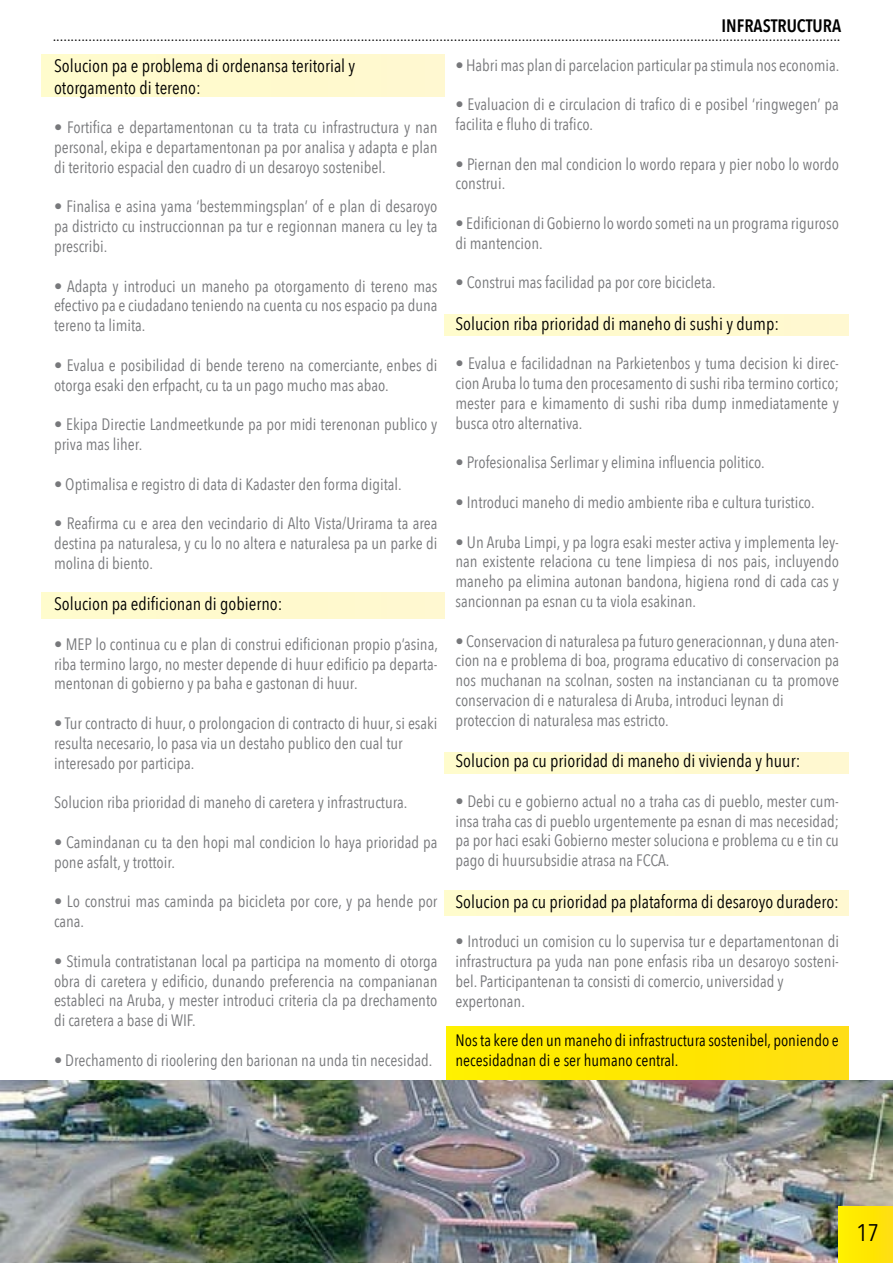
<style>
.page{position:relative;width:893px;height:1263px;background:#fff}
.page>*{position:absolute;margin:0;border:0;box-sizing:border-box;transform-origin:0 0}
.t1{font:24px "Avenir Next Condensed";color:#000}
.t2{font:18px/21.6px "Avenir Next Condensed";color:#000}
.t3{font:600 18px "Avenir Next Condensed";color:#000}
.t4{font:16.5px/19.8px "Avenir Next Condensed";color:#77787b}
.t5{font:16.5px/19.8px "Avenir Next Condensed";color:#000}
</style>
<div class="page">
<div style="left:446px;top:1026px;width:403px;height:57px;background:linear-gradient(to right,#fff000,#ffdd0f)"></div>
<img style="left:0;top:1080px;width:893px;height:183px">
<div style="left:41px;top:54px;width:404px;height:43px;background:#fffacd"></div>
<div style="left:41px;top:593px;width:404px;height:25px;background:#fffacd"></div>
<div style="left:445px;top:314px;width:404px;height:21px;background:#fffacd"></div>
<div style="left:445px;top:890px;width:404px;height:26px;background:#fffacd"></div>
<div style="left:445px;top:752px;width:404px;height:21px;background:#fffacd"></div>
<div style="left:839px;top:1206px;width:54px;height:57px;background:linear-gradient(to right,#fff000,#ffde0e)"></div>
<p class="t3" style="left:722px;top:15px;width:121px">INFRASTRUCTURA</p>
<p class="t5" style="left:53px;top:25px;width:789px">............................................................................................................................................................................................................................</p>
<p class="t2" style="left:54px;top:55px;width:303px">Solucion pa e problema di ordenansa teritorial y otorgamento di tereno:</p>
<p class="t4" style="left:54px;top:118px;width:385px;text-align:justify">• Fortifica e departamentonan cu ta trata cu infrastructura y nan personal, ekipa e departamentonan pa por analisa y adapta e plan di teritorio espacial den cuadro di un desaroyo sostenibel.</p>
<p class="t4" style="left:54px;top:197px;width:385px;text-align:justify">• Finalisa e asina yama ‘bestemmingsplan’ of e plan di desaroyo pa districto cu instruccionnan pa tur e regionnan manera cu ley ta prescribi.</p>
<p class="t4" style="left:54px;top:276px;width:385px;text-align:justify">• Adapta y introduci un maneho pa otorgamento di tereno mas efectivo pa e ciudadano teniendo na cuenta cu nos espacio pa duna tereno ta limita.</p>
<p class="t4" style="left:54px;top:355px;width:385px">• Evalua e posibilidad di bende tereno na comerciante, enbes di otorga esaki den erfpacht, cu ta un pago mucho mas abao.</p>
<p class="t4" style="left:54px;top:415px;width:385px">• Ekipa Directie Landmeetkunde pa por midi terenonan publico y priva mas liher.</p>
<p class="t4" style="left:54px;top:474px;width:349px">• Optimalisa e registro di data di Kadaster den forma digital.</p>
<p class="t4" style="left:54px;top:514px;width:385px;text-align:justify">• Reafirma cu e area den vecindario di Alto Vista/Urirama ta area destina pa naturalesa, y cu lo no altera e naturalesa pa un parke di molina di biento.</p>
<p class="t2" style="left:54px;top:593px;width:230px">Solucion pa edificionan di gobierno:</p>
<p class="t4" style="left:54px;top:634px;width:385px;text-align:justify">• MEP lo continua cu e plan di construi edificionan propio p’asina, riba termino largo, no mester depende di huur edificio pa departa&shy;mentonan di gobierno y pa baha e gastonan di huur.</p>
<p class="t4" style="left:54px;top:713px;width:385px">• Tur contracto di huur, o prolongacion di contracto di huur, si esaki resulta necesario, lo pasa via un destaho publico den cual tur interesado por participa.</p>
<p class="t4" style="left:54px;top:793px;width:355px">Solucion riba prioridad di maneho di caretera y infrastructura.</p>
<p class="t4" style="left:54px;top:832px;width:385px">• Camindanan cu ta den hopi mal condicion lo haya prioridad pa pone asfalt, y trottoir.</p>
<p class="t4" style="left:54px;top:892px;width:385px">• Lo construi mas caminda pa bicicleta por core, y pa hende por cana.</p>
<p class="t4" style="left:54px;top:951px;width:385px;text-align:justify">• Stimula contratistanan local pa participa na momento di otorga obra di caretera y edificio, dunando preferencia na companianan estableci na Aruba, y mester introduci criteria cla pa drechamento di caretera a base di WIF.</p>
<p class="t4" style="left:54px;top:1050px;width:380px">• Drechamento di rioolering den barionan na unda tin necesidad.</p>
<p class="t4" style="left:455px;top:55px;width:385px">• Habri mas plan di parcelacion particular pa stimula nos economia.</p>
<p class="t4" style="left:455px;top:94px;width:385px">• Evaluacion di e circulacion di trafico di e posibel ‘ringwegen’ pa facilita e fluho di trafico.</p>
<p class="t4" style="left:455px;top:154px;width:385px">• Piernan den mal condicion lo wordo repara y pier nobo lo wordo construi.</p>
<p class="t4" style="left:455px;top:213px;width:385px">• Edificionan di Gobierno lo wordo someti na un programa riguroso di mantencion.</p>
<p class="t4" style="left:455px;top:273px;width:262px">• Construi mas facilidad pa por core bicicleta.</p>
<p class="t2" style="left:455px;top:313px;width:325px">Solucion riba prioridad di maneho di sushi y dump:</p>
<p class="t4" style="left:455px;top:354px;width:385px;text-align:justify">• Evalua e facilidadnan na Parkietenbos y tuma decision ki direc&shy;cion Aruba lo tuma den procesamento di sushi riba termino cortico; mester para e kimamento di sushi riba dump inmediatamente y busca otro alternativa.</p>
<p class="t4" style="left:455px;top:453px;width:311px">• Profesionalisa Serlimar y elimina influencia politico.</p>
<p class="t4" style="left:455px;top:492px;width:361px">• Introduci maneho di medio ambiente riba e cultura turistico.</p>
<p class="t4" style="left:455px;top:532px;width:385px;text-align:justify">• Un Aruba Limpi, y pa logra esaki mester activa y implementa ley&shy;nan existente relaciona cu tene limpiesa di nos pais, incluyendo maneho pa elimina autonan bandona, higiena rond di cada cas y sancionnan pa esnan cu ta viola esakinan.</p>
<p class="t4" style="left:455px;top:631px;width:385px">• Conservacion di naturalesa pa futuro generacionnan, y duna aten&shy;cion na e problema di boa, programa educativo di conservacion pa nos muchanan na scolnan, sosten na instancianan cu ta promove conservacion di e naturalesa di Aruba, introduci leynan di proteccion di naturalesa mas estricto.</p>
<p class="t2" style="left:455px;top:750px;width:346px">Solucion pa cu prioridad di maneho di vivienda y huur:</p>
<p class="t4" style="left:455px;top:791px;width:385px;text-align:justify">• Debi cu e gobierno actual no a traha cas di pueblo, mester cum&shy;insa traha cas di pueblo urgentemente pa esnan di mas necesidad; pa por haci esaki Gobierno mester soluciona e problema cu e tin cu pago di huursubsidie atrasa na FCCA.</p>
<p class="t2" style="left:455px;top:890px;width:385px">Solucion pa cu prioridad pa plataforma di desaroyo duradero:</p>
<p class="t4" style="left:455px;top:931px;width:385px">• Introduci un comision cu lo supervisa tur e departamentonan di infrastructura pa yuda nan pone enfasis riba un desaroyo sosteni&shy;bel. Participantenan ta consisti di comercio, universidad y expertonan.</p>
<p class="t5" style="left:455px;top:1030px;width:385px">Nos ta kere den un maneho di infrastructura sostenibel, poniendo e necesidadnan di e ser humano central.</p>
<h1 class="t1" style="left:856px;top:1218px;width:24px">17</h1>
</div>
